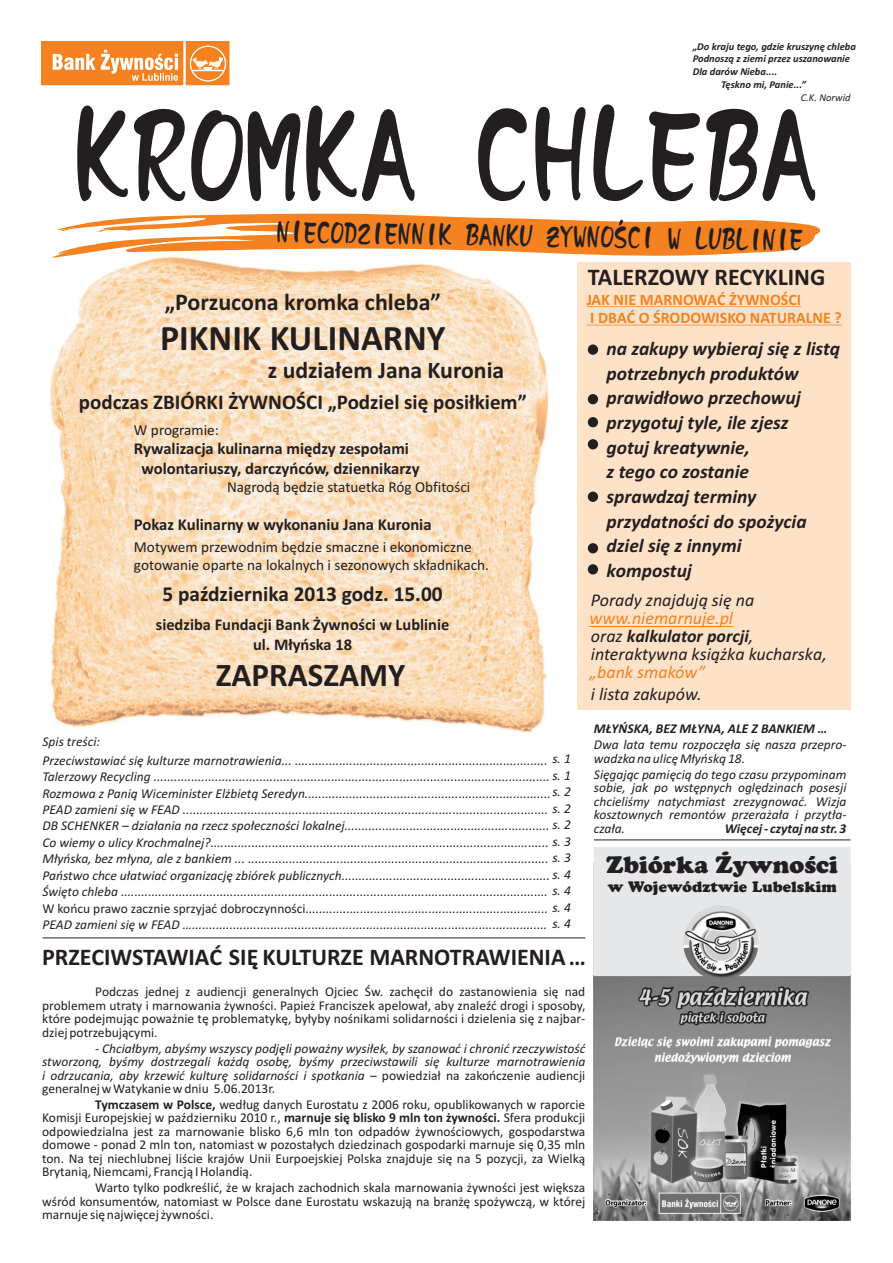
<style>
.page{position:relative;width:893px;height:1263px;background:#fff}
.page>*{position:absolute;margin:0;border:0;box-sizing:border-box;transform-origin:0 0}
.t1{font:114.45px "DF Liu Li Bd HK BF";color:#231f20}
.t2{font:700 36px "Calibri";color:#231f20}
.t3{font:700 33.15px "Calibri";color:#231f20}
.t4{font:27px "DF Liu Li Bd HK BF";color:#231f20}
.t5{font:700 24px "Calibri";color:#231f20}
.t6{font:700 23.7px "Calibri";color:#231f20}
.t7{font:23.55px "Cupertino";color:#231f20}
.t8{font:700 21.3px "Calibri";color:#231f20}
.t9{font:700 21px "Calibri";color:#231f20}
.t10{font:italic 700 19.5px/24.6px "Calibri";color:#231f20}
.t11{font:italic 18px/36px "Calibri";color:#231f20}
.t12{font:italic 18px "Calibri";color:#f58220}
.t13{font:700 16.65px/19.6px "Calibri";color:#231f20}
.t14{font:700 16.35px/20.1px "Calibri";color:#231f20;text-align:center}
.t15{font:700 16.05px/18.3px "Calibri";color:#f58220}
.t16{font:15.3px/18px "Calibri";color:#231f20}
.t17{font:15px "Cupertino";color:#231f20}
.t18{font:italic 13.5px/16.5px "Calibri";color:#231f20;text-align:justify}
.t19{font:13.5px/13.5px "Calibri";color:#231f20;text-align:justify}
.t20{font:italic 700 13.5px "Calibri";color:#231f20}
.t21{font:italic 700 10.5px "Calibri";color:#231f20}
.t22{font:italic 10.5px "Calibri";color:#231f20}
.s1{font-weight:700}
.s2{font-style:normal}
</style>
<div class="page">
<div style="left:577px;top:262px;width:273px;height:448px;background:#fee2c8"></div>
<img style="left:50px;top:258px;width:498px;height:474px">
<svg style="left:41px;top:41px;width:189px;height:44px;background:#f69a4c"></svg>
<hr style="left:43px;top:937px;width:542px;height:1px;background:#231f20">
<hr style="left:594px;top:839px;width:256px;height:1px;background:#231f20">
<img style="left:594px;top:976px;width:256px;height:244px">
<hr style="left:587px;top:306px;width:130px;height:1px;background:#f58220">
<hr style="left:737px;top:306px;width:44px;height:1px;background:#f58220">
<hr style="left:590px;top:325px;width:37px;height:1px;background:#f58220">
<hr style="left:661px;top:325px;width:181px;height:1px;background:#f58220">
<svg style="left:717px;top:306px;width:20px;height:1px"></svg>
<svg style="left:627px;top:325px;width:34px;height:1px"></svg>
<svg style="left:781px;top:306px;width:20px;height:1px"></svg>
<hr style="left:590px;top:626px;width:143px;height:1px;background:#f58220">
<div style="left:588px;top:344px;width:10px;height:11px;background:#231f20;border-radius:50%"></div>
<div style="left:588px;top:394px;width:10px;height:10px;background:#231f20;border-radius:50%"></div>
<div style="left:588px;top:417px;width:10px;height:10px;background:#231f20;border-radius:50%"></div>
<div style="left:588px;top:439px;width:10px;height:10px;background:#231f20;border-radius:50%"></div>
<div style="left:588px;top:492px;width:10px;height:10px;background:#231f20;border-radius:50%"></div>
<div style="left:588px;top:543px;width:10px;height:10px;background:#231f20;border-radius:50%"></div>
<div style="left:588px;top:564px;width:10px;height:10px;background:#231f20;border-radius:50%"></div>
<svg style="left:594px;top:847px;width:256px;height:129px;background:#dddee0"></svg>
<svg style="left:52px;top:213px;width:768px;height:45px"></svg>
<p class="t21" style="left:693px;top:42px;width:165px">„Do kraju tego, gdzie kruszynę chleba</p>
<p class="t21" style="left:693px;top:55px;width:159px">Podnoszą z ziemi przez uszanowanie</p>
<p class="t21" style="left:693px;top:67px;width:86px">Dla darów Nieba....</p>
<p class="t21" style="left:721px;top:80px;width:86px">Tęskno mi, Panie...”</p>
<p class="t22" style="left:801px;top:93px;width:51px">C.K. Norwid</p>
<h1 class="t1" style="left:74px;top:95px;width:745px">KROMKA CHLEBA</h1>
<h3 class="t4" style="left:277px;top:217px;width:528px;rotate:1deg">NIECODZIENNIK BANKU ZYWNOSCI W LUBLINIE</h3>
<h3 class="t5" style="left:165px;top:292px;width:278px">„Porzucona kromka chleba”</h3>
<h2 class="t2" style="left:160px;top:323px;width:287px">PIKNIK KULINARNY</h2>
<h3 class="t6" style="left:268px;top:361px;width:238px">z udziałem Jana Kuronia</h3>
<h3 class="t9" style="left:79px;top:393px;width:449px">podczas ZBIÓRKI ŻYWNOŚCI „Podziel się posiłkiem”</h3>
<p class="t16" style="left:134px;top:422px;width:87px">W programie:</p>
<p class="t13" style="left:141px;top:440px;width:280px;text-indent:-8px">Rywalizacja kulinarna między zespołami wolontariuszy, darczyńców, dziennikarzy</p>
<p class="t16" style="left:227px;top:479px;width:245px">Nagrodą będzie statuetka Róg Obfitości</p>
<p class="t13" style="left:134px;top:515px;width:299px">Pokaz Kulinarny w wykonaniu Jana Kuronia</p>
<p class="t16" style="left:134px;top:539px;width:357px">Motywem przewodnim będzie smaczne i ekonomiczne gotowanie oparte na lokalnych i sezonowych składnikach.</p>
<h3 class="t8" style="left:162px;top:585px;width:282px">5 października 2013 godz. 15.00</h3>
<p class="t14" style="left:156px;top:616px;width:295px">siedziba Fundacji Bank Żywności w Lublinie ul. Młyńska 18</p>
<h3 class="t3" style="left:216px;top:661px;width:191px">ZAPRASZAMY</h3>
<h3 class="t5" style="left:588px;top:267px;width:239px">TALERZOWY RECYKLING</h3>
<p class="t15" style="left:587px;top:292px;width:257px">JAK NIE MARNOWAĆ ŻYWNOŚCI<br>I DBAĆ O ŚRODOWISKO NATURALNE ?</p>
<h3 class="t10" style="left:606px;top:338px;width:235px">na zakupy wybieraj się z listą potrzebnych produktów prawidłowo przechowuj przygotuj tyle, ile zjesz<br>gotuj kreatywnie,<br>z tego co zostanie<br>sprawdzaj terminy przydatności do spożycia dziel się z innymi<br>kompostuj</h3>
<h3 class="t11" style="left:591px;top:584px;width:165px">Porady znajdują się na oraz <span class="s1">kalkulator porcji</span>,</h3>
<h3 class="t11" style="left:591px;top:638px;width:237px">interaktywna książka kucharska,</h3>
<h3 class="t11" style="left:591px;top:678px;width:112px">i lista zakupów.</h3>
<h3 class="t12" style="left:590px;top:611px;width:145px">www.niemarnuje.pl</h3>
<h3 class="t12" style="left:590px;top:665px;width:117px">„bank smaków”</h3>
<p class="t18" style="left:43px;top:733px;width:530px;line-height:18.5px">Spis treści:<br>Przeciwstawiać się kulturze marnotrawienia... .......................................................................... s. 1</p>
<p class="t18" style="left:43px;top:769px;width:530px">Talerzowy Recycling .................................................................................................................... s. 1<br>Rozmowa z Panią Wiceminister Elżbietą Seredyn........................................................................s. 2<br>PEAD zamieni się w FEAD ........................................................................................................... s. 2<br>DB SCHENKER – działania na rzecz społeczności lokalnej............................................................ s. 2<br>Co wiemy o ulicy Krochmalnej?................................................................................................... s. 3<br>Młyńska, bez młyna, ale z bankiem ... ........................................................................................ s. 3<br>Państwo chce ułatwiać organizację zbiórek publicznych............................................................. s. 4<br>Święto chleba ............................................................................................................................. s. 4<br><span class="s2">W końcu prawo zacznie sprzyjać dobroczynności</span>....................................................................... s. 4<br>PEAD zamieni się w FEAD …........................................................................................................ s. 4</p>
<h3 class="t5" style="left:42px;top:947px;width:545px">PRZECIWSTAWIAĆ SIĘ KULTURZE MARNOTRAWIENIA …</h3>
<p class="t19" style="left:42px;top:986px;width:545px;text-indent:53px">Podczas jednej z audiencji generalnych Ojciec Św. zachęcił do zastanowienia się nad problemem utraty i marnowania żywności. Papież Franciszek apelował, aby znaleźć drogi i sposoby, które podejmując poważnie tę problematykę, byłyby nośnikami solidarności i dzielenia się z najbar&shy;dziej potrzebującymi.</p>
<p class="t18" style="left:42px;top:1042px;width:545px;line-height:13.5px;text-indent:53px">- Chciałbym, abyśmy wszyscy podjęli poważny wysiłek, by szanować i chronić rzeczywistość stworzoną, byśmy dostrzegali każdą osobę, byśmy przeciwstawili się kulturze marnotrawienia i odrzucania, aby krzewić kulturę solidarności i spotkania <span class="s2">– powiedział na zakończenie audiencji generalnej w Watykanie w dniu 5.06.2013r.</span></p>
<p class="t19" style="left:42px;top:1099px;width:545px;text-indent:53px"><span class="s1">Tymczasem w Polsce,</span> według danych Eurostatu z 2006 roku, opublikowanych w raporcie Komisji Europejskiej w październiku 2010 r., <span class="s1">marnuje się blisko 9 mln ton żywności.</span> Sfera produkcji odpowiedzialna jest za marnowanie blisko 6,6 mln ton odpadów żywnościowych, gospodarstwa domowe - ponad 2 mln ton, natomiast w pozostałych dziedzinach gospodarki marnuje się 0,35 mln ton. Na tej niechlubnej liście krajów Unii Eurpoejskiej Polska znajduje się na 5 pozycji, za Wielką Brytanią, Niemcami, Francją I Holandią.</p>
<p class="t19" style="left:42px;top:1182px;width:545px;text-indent:53px">Warto tylko podkreślić, że w krajach zachodnich skala marnowania żywności jest większa wśród konsumentów, natomiast w Polsce dane Eurostatu wskazują na branżę spożywczą, w której marnuje się najwięcej żywności.</p>
<p class="t20" style="left:594px;top:723px;width:235px">MŁYŃSKA, BEZ MŁYNA, ALE Z BANKIEM …</p>
<p class="t18" style="left:594px;top:739px;width:254px;line-height:13.5px">Dwa lata temu rozpoczęła się nasza przepro&shy;wadzka na ulicęMłyńską 18.</p>
<p class="t18" style="left:594px;top:768px;width:254px;line-height:13.5px">Sięgając pamięcią do tego czasu przypominam sobie, jak po wstępnych oględzinach posesji chcieliśmy natychmiast zrezygnować. Wizja kosztownych remontów przerażała i przytła&shy;czała.</p>
<p class="t20" style="left:725px;top:822px;width:123px">Więcej - czytaj na str. 3</p>
<h3 class="t7" style="left:606px;top:854px;width:233px">Zbiórka Żywności</h3>
<p class="t17" style="left:608px;top:880px;width:230px">w Województwie Lubelskim</p>
</div>
